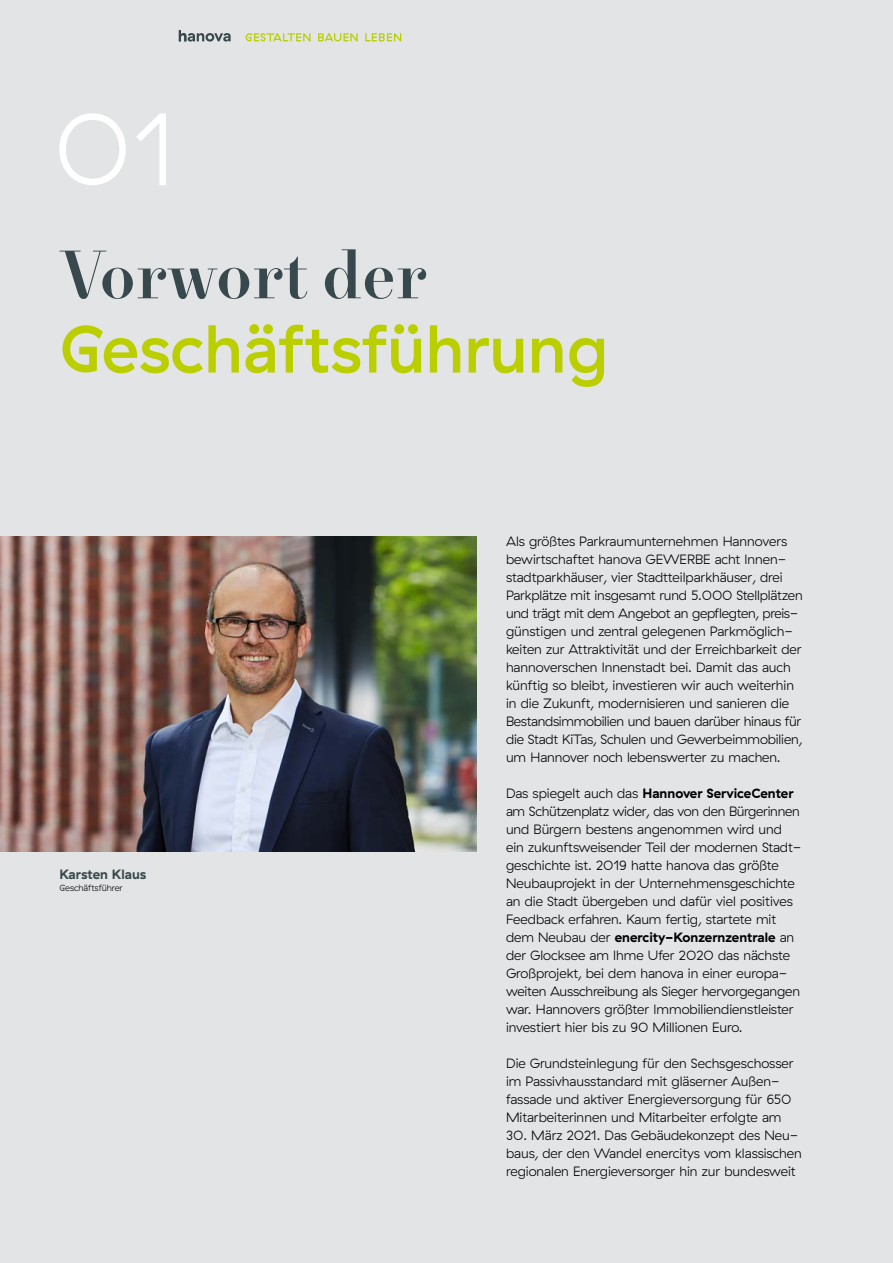
<style>
.page{position:relative;width:893px;height:1263px;background:#e2e4e5}
.page>*{position:absolute;margin:0;border:0;box-sizing:border-box;transform-origin:0 0}
.t1{font:300 102.75px "GT Haptik";color:#fff}
.t2{font:500 68.85px "New Paris Headline";color:#38494d}
.t3{font:500 67.5px "GT Haptik";color:#bbcf00}
.t4{font:300 13.5px/18px "GT Haptik";color:#000}
.t5{font:700 13.5px "GT Haptik";color:#38494d}
.t6{font:300 9px "GT Haptik";color:#000}
.s1{font-weight:700}
</style>
<div class="page">
<svg style="left:246px;top:33px;width:64px;height:8px"></svg>
<svg style="left:318px;top:33px;width:40px;height:8px"></svg>
<svg style="left:365px;top:33px;width:36px;height:8px"></svg>
<svg style="left:179px;top:30px;width:52px;height:12px"></svg>
<img style="left:0;top:537px;width:476px;height:315px">
<h1 class="t1" style="left:53px;top:91px;width:126px">01</h1>
<h2 class="t2" style="left:60px;top:236px;width:369px">Vorwort der</h2>
<h3 class="t3" style="left:60px;top:308px;width:550px">Geschäftsführung</h3>
<p class="t5" style="left:60px;top:865px;width:88px">Karsten Klaus</p>
<p class="t6" style="left:60px;top:882px;width:65px">Geschäftsführer</p>
<p class="t4" style="left:506px;top:532px;width:298px">Als größtes Parkraumunternehmen Hannovers bewirtschaftet hanova GEWERBE acht Innen&shy;stadtparkhäuser, vier Stadtteilparkhäuser, drei Parkplätze mit insgesamt rund 5.000 Stellplätzen und trägt mit dem Angebot an gepflegten, preis&shy;günstigen und zentral gelegenen Parkmöglich&shy;keiten zur Attraktivität und der Erreichbarkeit der hannoverschen Innenstadt bei. Damit das auch künftig so bleibt, investieren wir auch weiterhin in die Zukunft, modernisieren und sanieren die Bestandsimmobilien und bauen darüber hinaus für die Stadt KiTas, Schulen und Gewerbeimmobilien, um Hannover noch lebenswerter zu machen.</p>
<p class="t4" style="left:506px;top:784px;width:297px">Das spiegelt auch das <span class="s1">Hannover ServiceCenter </span>am Schützenplatz wider, das von den Bürgerinnen und Bürgern bestens angenommen wird und ein zukunftsweisender Teil der modernen Stadt&shy;geschichte ist. 2019 hatte hanova das größte Neubauprojekt in der Unternehmensgeschichte an die Stadt übergeben und dafür viel positives Feedback erfahren. Kaum fertig, startete mit dem Neubau der <span class="s1">enercity-Konzernzentrale</span> an der Glocksee am Ihme Ufer 2020 das nächste Großprojekt, bei dem hanova in einer europa&shy;weiten Ausschreibung als Sieger hervorgegangen war. Hannovers größter Immobiliendienstleister investiert hier bis zu 90 Millionen Euro.</p>
<p class="t4" style="left:506px;top:1054px;width:289px">Die Grundsteinlegung für den Sechsgeschosser im Passivhausstandard mit gläserner Außen&shy;fassade und aktiver Energieversorgung für 650<br>Mitarbeiterinnen und Mitarbeiter erfolgte am</p>
<p class="t4" style="left:506px;top:1126px;width:297px">30. März 2021. Das Gebäudekonzept des Neu&shy;baus, der den Wandel enercitys vom klassischen regionalen Energieversorger hin zur bundesweit</p>
</div>
